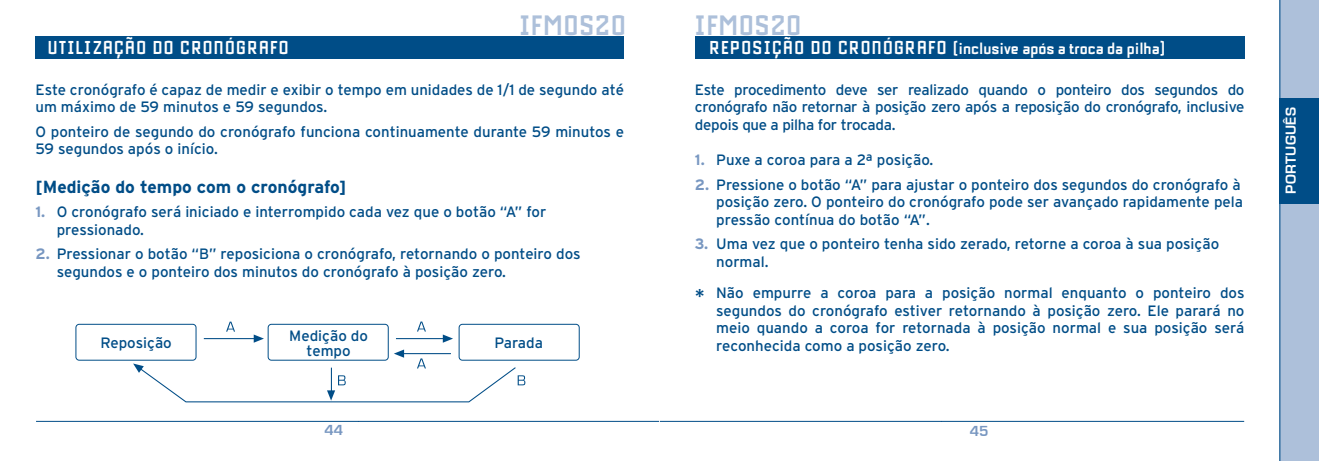
<style>
.page{position:relative;width:1319px;height:461px;background:#fff}
.page>*{position:absolute;margin:0;border:0;box-sizing:border-box;transform-origin:0 0}
.t1{font:700 30px "Drukpa";letter-spacing:.04em;color:#adc0da}
.t2{font:700 20px "Drukpa";letter-spacing:.07em;color:#fff}
.t3{font:700 17.5px "Drukpa";color:#fff}
.t4{font:700 17.5px "Interstate";color:#004d87}
.t5{font:15px/17.5px "Interstate";color:#004d87}
.t6{font:700 15px "Eurostile";letter-spacing:.025em;color:#fff}
.t7{font:700 15px "Eurostile";color:#7897c1}
.s1{font-weight:700;color:#7897c1}
.s2{font-size:20px}
</style>
<div class="page">
<svg style="left:75px;top:321px;width:505px;height:82px"></svg>
<hr style="left:358px;top:421px;width:301px;height:1px;background:#004d87">
<hr style="left:36px;top:421px;width:322px;height:1px;background:#004d87">
<div style="left:35px;top:36px;width:589px;height:22px;background:#004d87"></div>
<div style="left:694px;top:36px;width:550px;height:22px;background:#004d87"></div>
<hr style="left:659px;top:421px;width:282px;height:1px;background:#004d87">
<hr style="left:941px;top:421px;width:302px;height:1px;background:#004d87">
<div style="left:1278px;top:0;width:40px;height:461px;background:#adc0da"></div>
<div style="left:1278px;top:98px;width:40px;height:105px;background:#004d87"></div>
<hr style="left:1279px;top:0;width:1px;height:461px;background:#004d87">
<h1 class="t1" style="left:519px;top:9px;width:108px">IFM0S20</h1>
<h1 class="t1" style="left:694px;top:9px;width:108px">IFM0S20</h1>
<h2 class="t2" style="left:48px;top:37px;width:242px">UTILIZAÇÃO DO CRONÓGRAFO</h2>
<p class="t5" style="left:35px;top:81px;width:590px">Este cronógrafo é capaz de medir e exibir o tempo em unidades de 1/1 de segundo até um máximo de 59 minutos e 59 segundos.</p>
<p class="t5" style="left:35px;top:123px;width:590px">O ponteiro de segundo do cronógrafo funciona continuamente durante 59 minutos e<br>59 segundos após o início.</p>
<p class="t4" style="left:35px;top:176px;width:312px">[Medição do tempo com o cronógrafo]</p>
<p class="t5" style="left:57px;top:203px;width:491px;text-indent:-21px"><span class="s1">1.</span> O cronógrafo será iniciado e interrompido cada vez que o botão “A” for pressionado.</p>
<p class="t5" style="left:57px;top:245px;width:525px;text-indent:-21px"><span class="s1">2.</span> Pressionar o botão “B” reposiciona o cronógrafo, retornando o ponteiro dos segundos e o ponteiro dos minutos do cronógrafo à posição zero.</p>
<p class="t3" style="left:709px;top:39px;width:457px"><span class="s2">REPOSIÇÃO DO CRONÓGRAFO</span> (inclusive após a troca da pilha)</p>
<p class="t5" style="left:694px;top:81px;width:551px;text-align:justify">Este procedimento deve ser realizado quando o ponteiro dos segundos do cronógrafo não retornar à posição zero após a reposição do cronógrafo, inclusive depois que a pilha for trocada.</p>
<p class="t5" style="left:694px;top:151px;width:240px"><span class="s1">1.</span> Puxe a coroa para a 2ª posição.</p>
<p class="t5" style="left:716px;top:175px;width:528px;text-indent:-21px"><span class="s1">2.</span> Pressione o botão “A” para ajustar o ponteiro dos segundos do cronógrafo à posição zero. O ponteiro do cronógrafo pode ser avançado rapidamente pela pressão contínua do botão “A”.</p>
<p class="t5" style="left:716px;top:235px;width:504px;text-indent:-21px"><span class="s1">3.</span> Uma vez que o ponteiro tenha sido zerado, retorne a coroa à sua posição normal.</p>
<p class="t5" style="left:716px;top:284px;width:529px;text-align:justify;text-indent:-21px"><span class="s2">*</span> Não empurre a coroa para a posição normal enquanto o ponteiro dos segundos do cronógrafo estiver retornando à posição zero. Ele parará no meio quando a coroa for retornada à posição normal e sua posição será reconhecida como a posição zero.</p>
<p class="t5" style="left:289px;top:328px;width:80px;line-height:15px;text-align:center">Medição do tempo</p>
<p class="t5" style="left:100px;top:334px;width:73px">Reposição</p>
<p class="t5" style="left:494px;top:334px;width:50px">Parada</p>
<p class="t7" style="left:324px;top:422px;width:20px">44</p>
<p class="t7" style="left:969px;top:422px;width:20px">45</p>
<p class="t6" style="left:1282px;top:194px;width:88px;rotate:-90deg">PORTUGUÊS</p>
</div>
